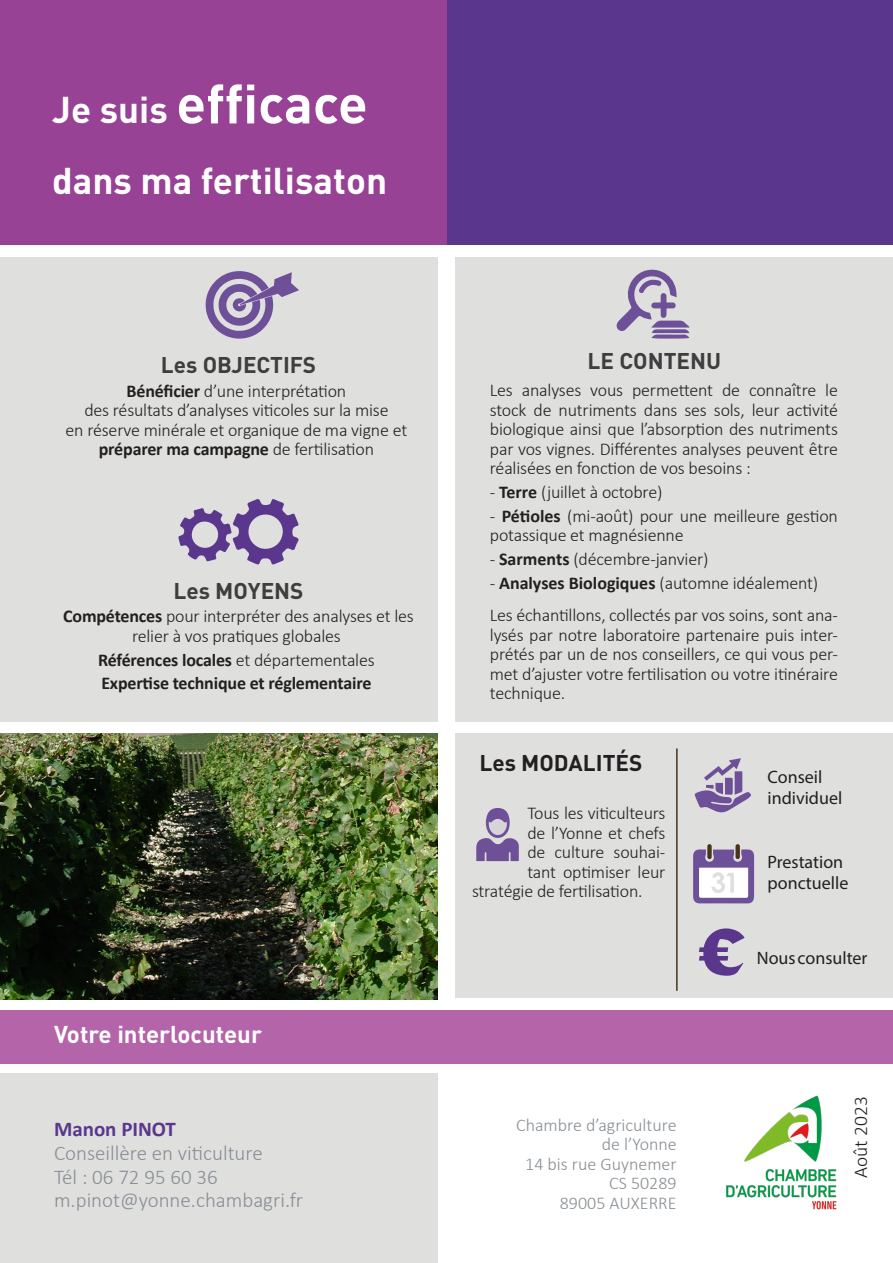
<style>
.page{position:relative;width:893px;height:1263px;background:#fff}
.page>*{position:absolute;margin:0;border:0;box-sizing:border-box;transform-origin:0 0}
.t1{font:73.2px "Matura MT Script Capitals";color:#5a378c}
.t2{font:700 54.3px "DIN";color:#fff}
.t3{font:700 36.75px "DIN";color:#fff}
.t4{font:700 24px "DIN";color:#fff}
.t5{font:700 22.5px "DIN";color:#3e3e3f}
.t6{font:700 22.5px "DIN";color:#231f20}
.t7{font:300 21px "Calibri";color:#888e93}
.t8{font:700 21px "Calibri";color:#5a378c}
.t9{font:300 19.5px "Calibri";color:#231f20}
.t10{font:300 18px/19.5px "Calibri";letter-spacing:-.01em;color:#231f20;text-align:justify}
.t11{font:700 18px "Calibri";letter-spacing:-.01em;color:#231f20}
.t12{font:300 18px "Calibri";color:#888e93}
.t13{font:18px/21px "Myriad Pro";color:#231f20}
.s1{font-size:36.75px}
.s2{font-weight:700}
.s3{font-weight:300}
</style>
<div class="page">
<div style="left:0;top:0;width:893px;height:244px;background:#5a378c"></div>
<div style="left:0;top:0;width:446px;height:244px;background:#984296"></div>
<div style="left:0;top:257px;width:438px;height:465px;background:#dfdfde"></div>
<div style="left:455px;top:257px;width:438px;height:465px;background:#dfdfde"></div>
<div style="left:455px;top:733px;width:438px;height:265px;background:#dfdfde"></div>
<div style="left:0;top:1074px;width:438px;height:189px;background:#dfdfde"></div>
<div style="left:0;top:1010px;width:893px;height:54px;background:#b465aa"></div>
<img style="left:726px;top:1095px;width:111px;height:115px">
<svg style="left:476px;top:808px;width:43px;height:53px"></svg>
<svg style="left:694px;top:758px;width:57px;height:55px"></svg>
<svg style="left:693px;top:844px;width:61px;height:59px"></svg>
<hr style="left:676px;top:748px;width:2px;height:243px;background:#47341b">
<img style="left:0;top:733px;width:437px;height:266px">
<svg style="left:206px;top:271px;width:93px;height:68px"></svg>
<svg style="left:178px;top:499px;width:121px;height:66px"></svg>
<svg style="left:616px;top:269px;width:73px;height:70px"></svg>
<p class="t2" style="left:52px;top:68px;width:317px"><span class="s1">Je suis</span> efficace</p>
<p class="t3" style="left:52px;top:157px;width:336px">dans ma fertilisaton</p>
<p class="t5" style="left:161px;top:350px;width:157px">Les OBJECTIFS</p>
<p class="t10" style="left:127px;top:381px;width:221px"><span class="s2">Bénéficier</span> d’une interprétation</p>
<p class="t10" style="left:84px;top:400px;width:306px">des résultats d’analyses viticoles sur la mise</p>
<p class="t10" style="left:66px;top:420px;width:343px">en réserve minérale et organique de ma vigne et</p>
<p class="t11" style="left:99px;top:436px;width:277px">préparer ma campagne <span class="s3">de fertilisation</span></p>
<p class="t5" style="left:174px;top:576px;width:132px">Les MOYENS</p>
<p class="t10" style="left:63px;top:606px;width:352px;text-align:center"><span class="s2">Compétences</span> pour interpréter des analyses et les relier à vos pratiques globales</p>
<p class="t11" style="left:98px;top:647px;width:278px">Références locales <span class="s3">et départementales</span></p>
<p class="t11" style="left:101px;top:671px;width:272px">Expertise technique et réglementaire</p>
<p class="t4" style="left:54px;top:1019px;width:209px">Votre interlocuteur</p>
<p class="t8" style="left:54px;top:1114px;width:124px">Manon PINOT</p>
<p class="t7" style="left:54px;top:1140px;width:210px">Conseillère en viticulture</p>
<p class="t7" style="left:54px;top:1164px;width:165px">Tél : 06 72 95 60 36</p>
<p class="t7" style="left:54px;top:1187px;width:251px">m.pinot@yonne.chambagri.fr</p>
<p class="t5" style="left:588px;top:346px;width:135px">LE CONTENU</p>
<p class="t10" style="left:490px;top:380px;width:350px">Les analyses vous permettent de connaître le stock de nutriments dans ses sols, leur activité biologique ainsi que l’absorption des nutriments par vos vignes. Différentes analyses peuvent être réalisées en fonction de vos besoins :</p>
<p class="t10" style="left:490px;top:482px;width:174px">- <span class="s2">Terre</span> (juillet à octobre)</p>
<p class="t10" style="left:490px;top:506px;width:350px">- <span class="s2">Pétioles</span> (mi-août) pour une meilleure gestion potassique et magnésienne</p>
<p class="t10" style="left:490px;top:549px;width:220px">- <span class="s2">Sarments</span> (décembre-janvier)</p>
<p class="t10" style="left:490px;top:573px;width:330px">- <span class="s2">Analyses Biologiques</span> (automne idéalement)</p>
<p class="t10" style="left:490px;top:605px;width:350px">Les échantillons, collectés par vos soins, sont ana&shy;lysés par notre laboratoire partenaire puis inter&shy;prétés par un de nos conseillers, ce qui vous per&shy;met d’ajuster votre fertilisation ou votre itinéraire technique.</p>
<p class="t6" style="left:479px;top:748px;width:165px">Les MODALITÉS</p>
<p class="t10" style="left:527px;top:803px;width:140px">Tous les viticulteurs</p>
<p class="t10" style="left:527px;top:823px;width:140px">de l’Yonne et chefs</p>
<p class="t10" style="left:527px;top:842px;width:140px">de culture souhai-</p>
<p class="t10" style="left:527px;top:862px;width:140px">tant optimiser leur</p>
<p class="t10" style="left:472px;top:881px;width:172px">stratégie de fertilisation.</p>
<p class="t13" style="left:767px;top:766px;width:76px">Conseil individuel</p>
<p class="t13" style="left:767px;top:851px;width:82px">Prestation ponctuelle</p>
<p class="t1" style="left:697px;top:906px;width:50px">€</p>
<p class="t13" style="left:757px;top:947px;width:112px">Nous consulter</p>
<p class="t12" style="left:516px;top:1114px;width:162px">Chambre d’agriculture</p>
<p class="t12" style="left:602px;top:1133px;width:76px">de l’Yonne</p>
<p class="t12" style="left:525px;top:1152px;width:153px">14 bis rue Guynemer</p>
<p class="t12" style="left:609px;top:1172px;width:69px">CS 50289</p>
<p class="t12" style="left:560px;top:1191px;width:118px">89005 AUXERRE</p>
<p class="t9" style="left:848px;top:1178px;width:83px;rotate:-90deg">Août 2023</p>
</div>
